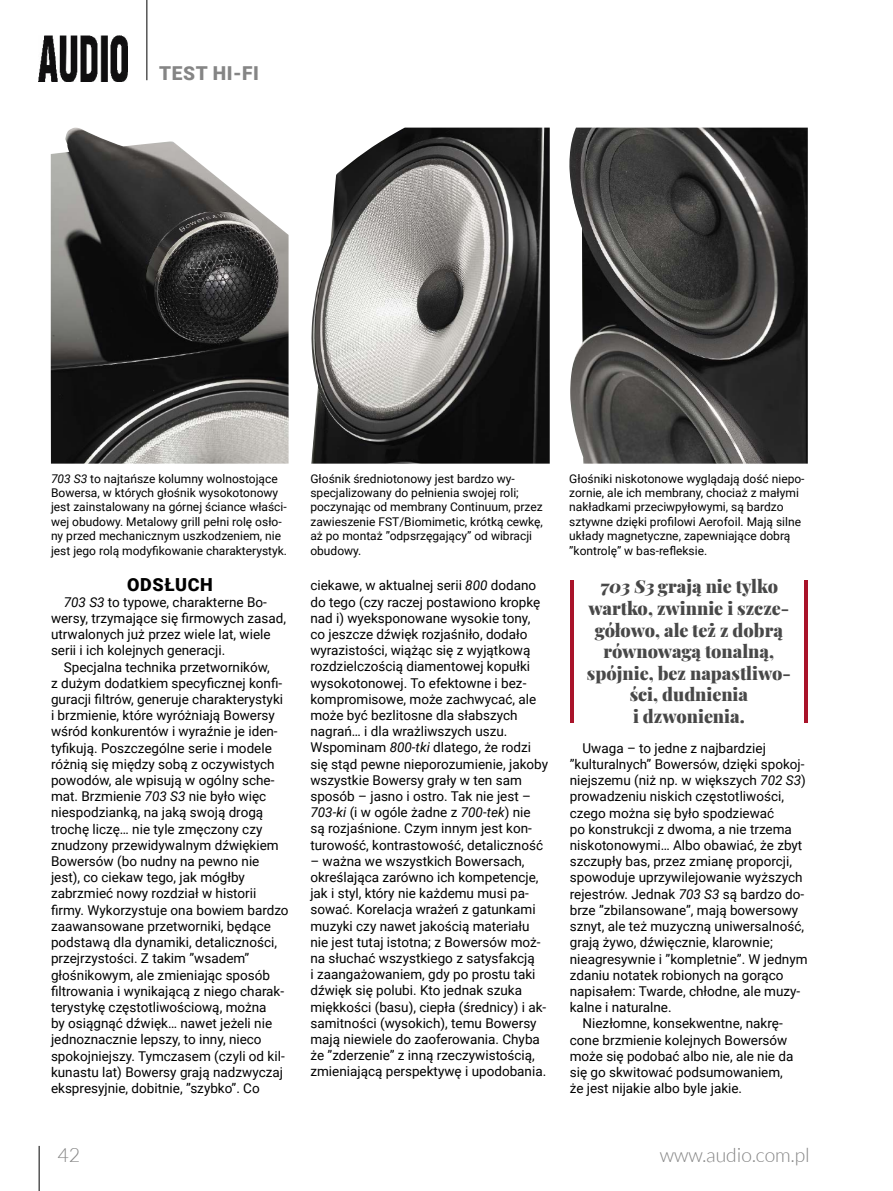
<style>
.page{position:relative;width:893px;height:1191px;background:#fff}
.page>*{position:absolute;margin:0;border:0;box-sizing:border-box;transform-origin:0 0}
.t1{font:300 19.5px "Lato";color:#858585}
.t2{font:900 19.2px "Roboto";letter-spacing:.035em;color:#858585}
.t3{font:900 18px/21.6px "Playfair Display";color:#484848;text-align:center}
.t4{font:900 18px "Roboto";letter-spacing:.035em;color:#000}
.t5{font:13.5px/16.2px "Roboto";color:#000}
.t6{font:12px/14.4px "Roboto";color:#000}
.s1{font-style:italic}
</style>
<div class="page">
<hr style="left:39px;top:1145px;width:1px;height:46px;background:#000">
<hr style="left:147px;top:0;width:1px;height:80px;background:#000">
<img style="left:39px;top:35px;width:89px;height:46px">
<hr style="left:570px;top:580px;width:4px;height:143px;background:#a9132a">
<hr style="left:804px;top:580px;width:4px;height:143px;background:#a9132a">
<img style="left:51px;top:128px;width:238px;height:335px">
<img style="left:311px;top:128px;width:239px;height:335px">
<img style="left:569px;top:128px;width:239px;height:335px">
<h2 class="t2" style="left:159px;top:60px;width:101px">TEST HI-FI</h2>
<p class="t6" style="left:51px;top:470px;width:238px"><span class="s1">703 S3</span> to najtańsze kolumny wolnostojące Bowersa, w których głośnik wysokotonowy jest zainstalowany na górnej ściance właści&shy;wej obudowy. Metalowy grill pełni rolę osło&shy;ny przed mechanicznym uszkodzeniem, nie jest jego rolą modyfikowanie charakterystyk.</p>
<p class="t6" style="left:310px;top:470px;width:234px">Głośnik średniotonowy jest bardzo wy&shy;specjalizowany do pełnienia swojej roli; poczynając od membrany Continuum, przez zawieszenie FST/Biomimetic, krótką cewkę, aż po montaż ”odpsrzęgający” od wibracji obudowy.</p>
<p class="t6" style="left:569px;top:470px;width:237px">Głośniki niskotonowe wyglądają dość niepo&shy;zornie, ale ich membrany, chociaż z małymi nakładkami przeciwpyłowymi, są bardzo sztywne dzięki profilowi Aerofoil. Mają silne układy magnetyczne, zapewniające dobrą ”kontrolę” w bas-refleksie.</p>
<h3 class="t3" style="left:587px;top:574px;width:205px">703 S3 grają nie tylko wartko, zwinnie i szcze&shy;gółowo, ale też z dobrą równowagą tonalną, spójnie, bez napastliwo&shy;ści, dudnienia<br>i dzwonienia.</h3>
<p class="t5" style="left:583px;top:739px;width:185px">Uwaga – to jedne z najbardziej</p>
<p class="t5" style="left:570px;top:755px;width:236px">”kulturalnych” Bowersów, dzięki spokoj-</p>
<p class="t5" style="left:570px;top:772px;width:237px">niejszemu (niż np. w większych <span class="s1">702 S3</span>)</p>
<p class="t5" style="left:570px;top:788px;width:216px">prowadzeniu niskich częstotliwości,</p>
<p class="t5" style="left:570px;top:804px;width:206px">czego można się było spodziewać</p>
<p class="t5" style="left:570px;top:820px;width:224px">po konstrukcji z dwoma, a nie trzema</p>
<p class="t5" style="left:570px;top:836px;width:234px">niskotonowymi… Albo obawiać, że zbyt</p>
<p class="t5" style="left:570px;top:853px;width:224px">szczupły bas, przez zmianę proporcji,</p>
<p class="t5" style="left:570px;top:869px;width:234px">spowoduje uprzywilejowanie wyższych</p>
<p class="t5" style="left:570px;top:885px;width:236px">rejestrów. Jednak <span class="s1">703 S3</span> są bardzo do-</p>
<p class="t5" style="left:570px;top:901px;width:230px">brze ”zbilansowane”, mają bowersowy</p>
<p class="t5" style="left:570px;top:917px;width:236px">sznyt, ale też muzyczną uniwersalność,</p>
<p class="t5" style="left:570px;top:934px;width:205px">grają żywo, dźwięcznie, klarownie;</p>
<p class="t5" style="left:570px;top:950px;width:239px">nieagresywnie i ”kompletnie”. W jednym</p>
<p class="t5" style="left:570px;top:966px;width:215px">zdaniu notatek robionych na gorąco</p>
<p class="t5" style="left:570px;top:982px;width:232px">napisałem: Twarde, chłodne, ale muzy-</p>
<p class="t5" style="left:570px;top:998px;width:103px">kalne i naturalne.</p>
<p class="t5" style="left:583px;top:1015px;width:202px">Niezłomne, konsekwentne, nakrę-</p>
<p class="t5" style="left:570px;top:1031px;width:219px">cone brzmienie kolejnych Bowersów</p>
<p class="t5" style="left:570px;top:1047px;width:225px">może się podobać albo nie, ale nie da</p>
<p class="t5" style="left:570px;top:1063px;width:215px">się go skwitować podsumowaniem,</p>
<p class="t5" style="left:570px;top:1079px;width:174px">że jest nijakie albo byle jakie.</p>
<h3 class="t4" style="left:127px;top:571px;width:87px">ODSŁUCH</h3>
<p class="t5" style="left:51px;top:593px;width:237px;text-indent:13px"><span class="s1">703 S3</span> to typowe, charakterne Bo&shy;wersy, trzymające się firmowych zasad, utrwalonych już przez wiele lat, wiele serii i ich kolejnych generacji.</p>
<p class="t5" style="left:51px;top:658px;width:239px;text-indent:13px">Specjalna technika przetworników,<br>z dużym dodatkiem specyficznej konfi&shy;guracji filtrów, generuje charakterystyki i brzmienie, które wyróżniają Bowersy wśród konkurentów i wyraźnie je iden&shy;tyfikują. Poszczególne serie i modele różnią się między sobą z oczywistych powodów, ale wpisują w ogólny sche&shy;mat. Brzmienie <span class="s1">703 S3</span> nie było więc niespodzianką, na jaką swoją drogą trochę liczę… nie tyle zmęczony czy znudzony przewidywalnym dźwiękiem Bowersów (bo nudny na pewno nie jest), co ciekaw tego, jak mógłby zabrzmieć nowy rozdział w historii firmy. Wykorzystuje ona bowiem bardzo zaawansowane przetworniki, będące podstawą dla dynamiki, detaliczności, przejrzystości. Z takim ”wsadem” głośnikowym, ale zmieniając sposób filtrowania i wynikającą z niego charak&shy;terystykę częstotliwościową, można<br>by osiągnąć dźwięk… nawet jeżeli nie jednoznacznie lepszy, to inny, nieco spokojniejszy. Tymczasem (czyli od kil&shy;kunastu lat) Bowersy grają nadzwyczaj ekspresyjnie, dobitnie, ”szybko”. Co</p>
<p class="t5" style="left:310px;top:577px;width:239px">ciekawe, w aktualnej serii <span class="s1">800</span> dodano do tego (czy raczej postawiono kropkę nad i) wyeksponowane wysokie tony, co jeszcze dźwięk rozjaśniło, dodało wyrazistości, wiążąc się z wyjątkową rozdzielczością diamentowej kopułki wysokotonowej. To efektowne i bez&shy;kompromisowe, może zachwycać, ale może być bezlitosne dla słabszych nagrań… i dla wrażliwszych uszu.<br>Wspominam <span class="s1">800-tki</span> dlatego, że rodzi się stąd pewne nieporozumienie, jakoby wszystkie Bowersy grały w ten sam sposób – jasno i ostro. Tak nie jest – <span class="s1">703-ki</span> (i w ogóle żadne z <span class="s1">700-tek</span>) nie są rozjaśnione. Czym innym jest kon&shy;turowość, kontrastowość, detaliczność</p>
<p class="t5" style="left:310px;top:852px;width:237px">– ważna we wszystkich Bowersach, określająca zarówno ich kompetencje, jak i styl, który nie każdemu musi pa&shy;sować. Korelacja wrażeń z gatunkami muzyki czy nawet jakością materiału nie jest tutaj istotna; z Bowersów moż&shy;na słuchać wszystkiego z satysfakcją<br>i zaangażowaniem, gdy po prostu taki dźwięk się polubi. Kto jednak szuka miękkości (basu), ciepła (średnicy) i ak&shy;samitności (wysokich), temu Bowersy mają niewiele do zaoferowania. Chyba że ”zderzenie” z inną rzeczywistością, zmieniającą perspektywę i upodobania.</p>
<h1 class="t1" style="left:57px;top:1144px;width:24px">42</h1>
<h1 class="t1" style="left:660px;top:1144px;width:151px">www.audio.com.pl</h1>
</div>
